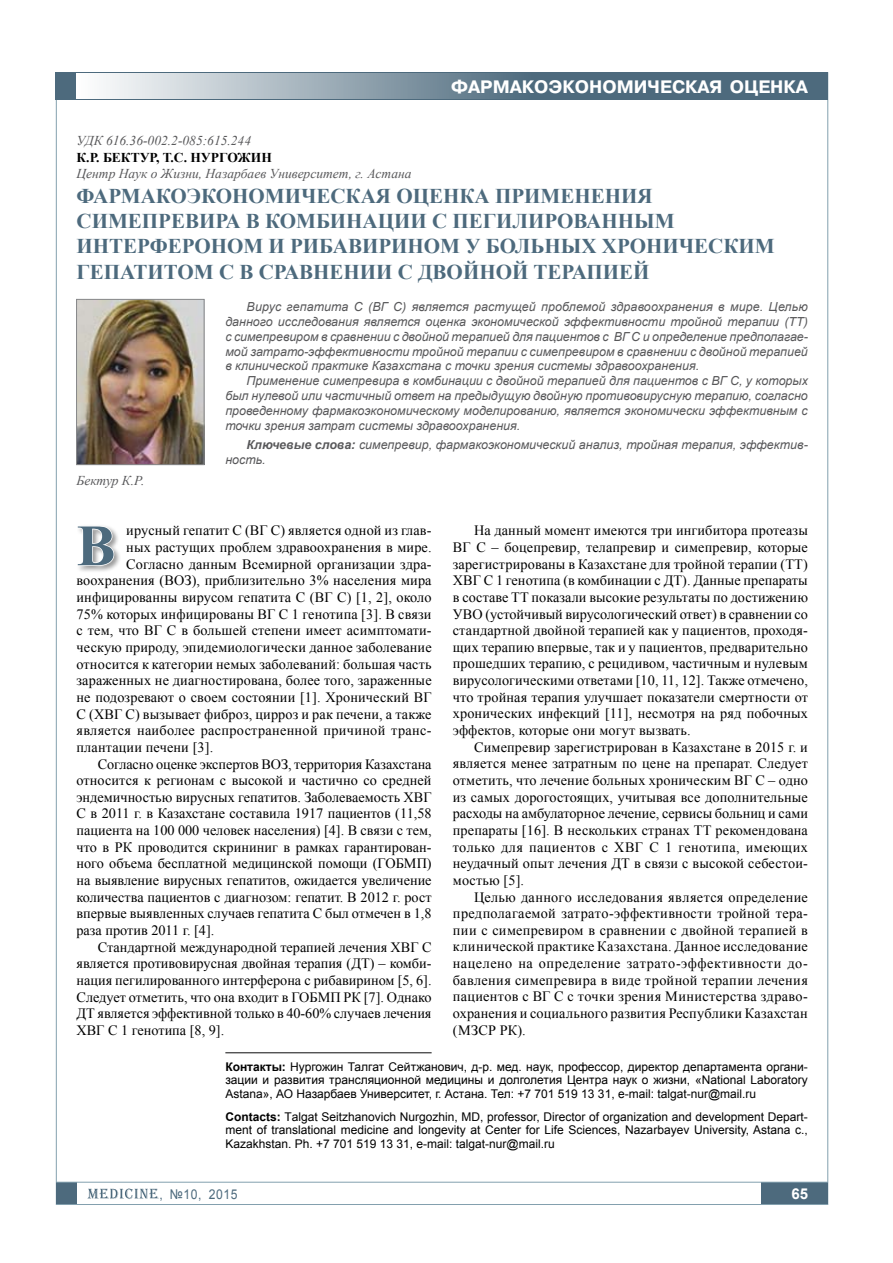
<style>
.page{position:relative;width:893px;height:1263px;background:#fff}
.page>*{position:absolute;margin:0;border:0;box-sizing:border-box;transform-origin:0 0}
.t1{font:700 58.5px "Times New Roman";color:#4d6a7d}
.t2{font:700 21px/25.2px "Times New Roman";color:#4d6a7d}
.t3{font:700 18px "Pragmatica C";color:#fff}
.t4{font:700 15px "Arial";color:#fff}
.t5{font:14.25px/16.6px "Times New Roman";color:#000;text-align:justify}
.t6{font:14.25px "Times New Roman";letter-spacing:.02em;color:#000}
.t7{font:italic 13.5px "Times New Roman";color:#58585a}
.t8{font:700 13.5px "Times New Roman";color:#000}
.t9{font:13.5px "Arial";letter-spacing:.05em;color:#4d6a7d;scale:.9 1}
.t10{font:italic 12.45px/15px "Arial";color:#58585a;text-align:justify}
.t11{font:12px/13.8px "Arial";color:#000;text-align:justify}
.s1{font-weight:700}
</style>
<div class="page">
<div style="left:761px;top:1182px;width:67px;height:22px;background:#4d6a7d"></div>
<div style="left:56px;top:1182px;width:21px;height:22px;background:#4d6a7d"></div>
<svg style="left:87px;top:1188px;width:72px;height:11px"></svg>
<hr style="left:56px;top:1182px;width:772px;height:1px;background:#83a0ae">
<div style="left:56px;top:72px;width:772px;height:28px;background:#4d6a7d"></div>
<div style="left:77px;top:73px;width:463px;height:26px;background:linear-gradient(to right,#fff,#4b687b)"></div>
<hr style="left:225px;top:1052px;width:207px;height:1px;background:#0c0c0d">
<svg style="left:79px;top:526px;width:36px;height:41px"></svg>
<img style="left:78px;top:301px;width:124px;height:162px">
<div style="left:76px;top:299px;width:128px;height:166px;border:1px solid #87888a"></div>
<p class="t3" style="left:451px;top:77px;width:358px">фармакоэкономическая оценка</p>
<p class="t7" style="left:77px;top:132px;width:176px">УДК 616.36-002.2-085:615.244</p>
<p class="t8" style="left:77px;top:148px;width:196px">К.Р. Бектур, Т.С. Нургожин</p>
<p class="t7" style="left:77px;top:164px;width:336px">Центр Наук о Жизни, Назарбаев Университет, г. Астана</p>
<h2 class="t2" style="left:76px;top:183px;width:700px">Фармакоэкономическая оценка применения симепревира в комбинации с пегилированным интерфероном и рибавирином у больных хроническим гепатитом С в сравнении с двойной терапией</h2>
<p class="t10" style="left:225px;top:299px;width:584px;text-indent:21px">Вирус гепатита С (ВГ С) является растущей проблемой здравоохранения в мире. Целью данного исследования является оценка экономической эффективности тройной терапии (ТТ) с симепревиром в сравнении с двойной терапией для пациентов с ВГ С и определение предполагае&shy;мой затрато-эффективности тройной терапии с симепревиром в сравнении с двойной терапией в клинической практике Казахстана с точки зрения системы здравоохранения.</p>
<p class="t10" style="left:225px;top:374px;width:584px;text-indent:21px">Применение симепревира в комбинации с двойной терапией для пациентов с ВГ С, у которых был нулевой или частичный ответ на предыдущую двойную противовирусную терапию, согласно проведенному фармакоэкономическому моделированию, является экономически эффективным с точки зрения затрат системы здравоохранения.</p>
<p class="t10" style="left:225px;top:438px;width:584px;text-indent:21px"><span class="s1">Ключевые слова:</span> симепревир, фармакоэкономический анализ, тройная терапия, эффектив&shy;ность.</p>
<p class="t7" style="left:77px;top:471px;width:70px">Бектур К.Р.</p>
<h1 class="t1" style="left:77px;top:505px;width:41px">В</h1>
<p class="t5" style="left:126px;top:522px;width:307px">ирусный гепатит С (ВГ С) является одной из глав-</p>
<p class="t5" style="left:126px;top:539px;width:307px">ных растущих проблем здравоохранения в мире.</p>
<p class="t5" style="left:126px;top:555px;width:307px">Согласно данным Всемирной организации здра-</p>
<p class="t5" style="left:77px;top:572px;width:357px">воохранения (ВОЗ), приблизительно 3% населения мира</p>
<p class="t5" style="left:77px;top:589px;width:357px">инфицированны вирусом гепатита С (ВГ С) [1, 2], около</p>
<p class="t5" style="left:77px;top:605px;width:357px">75% которых инфицированы ВГ С 1 генотипа [3]. В связи</p>
<p class="t5" style="left:77px;top:622px;width:357px">с тем, что ВГ С в большей степени имеет асимптомати-</p>
<p class="t5" style="left:77px;top:639px;width:357px">ческую природу, эпидемиологически данное заболевание</p>
<p class="t5" style="left:77px;top:655px;width:357px">относится к категории немых заболеваний: большая часть</p>
<p class="t5" style="left:77px;top:672px;width:357px">зараженных не диагностирована, более того, зараженные</p>
<p class="t5" style="left:77px;top:689px;width:357px">не подозревают о своем состоянии [1]. Хронический ВГ</p>
<p class="t5" style="left:77px;top:705px;width:357px">С (ХВГ С) вызывает фиброз, цирроз и рак печени, а также</p>
<p class="t6" style="left:77px;top:721px;width:356px">является наиболее распространенной причиной транс-</p>
<p class="t5" style="left:77px;top:738px;width:138px">плантации печени [3].</p>
<p class="t5" style="left:98px;top:755px;width:335px">Согласно оценке экспертов ВОЗ, территория Казахстана</p>
<p class="t5" style="left:77px;top:772px;width:356px">относится к регионам с высокой и частично со средней</p>
<p class="t5" style="left:77px;top:788px;width:357px">эндемичностью вирусных гепатитов. Заболеваемость ХВГ</p>
<p class="t5" style="left:77px;top:805px;width:357px">С в 2011 г. в Казахстане составила 1917 пациентов (11,58</p>
<p class="t5" style="left:77px;top:822px;width:357px">пациента на 100 000 человек населения) [4]. В связи с тем,</p>
<p class="t5" style="left:77px;top:838px;width:357px">что в РК проводится скрининиг в рамках гарантирован-</p>
<p class="t5" style="left:77px;top:855px;width:357px">ного объема бесплатной медицинской помощи (ГОБМП)</p>
<p class="t5" style="left:77px;top:872px;width:357px">на выявление вирусных гепатитов, ожидается увеличение</p>
<p class="t5" style="left:77px;top:888px;width:357px">количества пациентов с диагнозом: гепатит. В 2012 г. рост</p>
<p class="t5" style="left:77px;top:905px;width:357px">впервые выявленных случаев гепатита С был отмечен в 1,8</p>
<p class="t5" style="left:77px;top:922px;width:139px">раза против 2011 г. [4].</p>
<p class="t5" style="left:98px;top:938px;width:335px">Стандартной международной терапией лечения ХВГ С</p>
<p class="t5" style="left:77px;top:955px;width:357px">является противовирусная двойная терапия (ДТ) – комби-</p>
<p class="t5" style="left:77px;top:971px;width:357px">нация пегилированного интерферона с рибавирином [5, 6].</p>
<p class="t5" style="left:77px;top:988px;width:357px">Следует отметить, что она входит в ГОБМП РК [7]. Однако</p>
<p class="t5" style="left:77px;top:1005px;width:356px">ДТ является эффективной только в 40-60% случаев лечения</p>
<p class="t5" style="left:77px;top:1021px;width:149px">ХВГ С 1 генотипа [8, 9].</p>
<p class="t5" style="left:453px;top:522px;width:357px;text-indent:21px">На данный момент имеются три ингибитора протеазы ВГ С – боцепревир, телапревир и симепревир, которые зарегистрированы в Казахстане для тройной терапии (ТТ)<br>ХВГ С 1 генотипа (в комбинации с ДТ). Данные препараты в составе ТТ показали высокие результаты по достижению УВО (устойчивый вирусологический ответ) в сравнении со стандартной двойной терапией как у пациентов, проходя&shy;щих терапию впервые, так и у пациентов, предварительно прошедших терапию, с рецидивом, частичным и нулевым вирусологическими ответами [10, 11, 12]. Также отмечено, что тройная терапия улучшает показатели смертности от хронических инфекций [11], несмотря на ряд побочных эффектов, которые они могут вызвать.</p>
<p class="t5" style="left:453px;top:738px;width:357px;text-indent:21px">Симепревир зарегистрирован в Казахстане в 2015 г. и является менее затратным по цене на препарат. Следует отметить, что лечение больных хроническим ВГ С – одно из самых дорогостоящих, учитывая все дополнительные расходы на амбулаторное лечение, сервисы больниц и сами препараты [16]. В нескольких странах ТТ рекомендована только для пациентов с ХВГ С 1 генотипа, имеющих неудачный опыт лечения ДТ в связи с высокой себестои&shy;мостью [5].</p>
<p class="t5" style="left:453px;top:888px;width:357px;text-indent:21px">Целью данного исследования является определение предполагаемой затрато-эффективности тройной тера&shy;пии с симепревиром в сравнении с двойной терапией в клинической практике Казахстана. Данное исследование нацелено на определение затрато-эффективности до&shy;бавления симепревира в виде тройной терапии лечения пациентов c ВГ С с точки зрения Министерства здраво&shy;охранения и социального развития Республики Казахстан (МЗСР РК).</p>
<p class="t11" style="left:225px;top:1060px;width:584px"><span class="s1">Контакты:</span> Нургожин Талгат Сейтжанович, д-р. мед. наук, профессор, директор департамента органи&shy;зации и развития трансляционной медицины и долголетия Центра наук о жизни, «National Laboratory Astana», АО Назарбаев Университет, г. Астана. Тел: +7 701 519 13 31, e-mail: talgat-nur@mail.ru</p>
<p class="t11" style="left:225px;top:1109px;width:584px"><span class="s1">Contacts:</span> Тalgat Seitzhanovich Nurgozhin, MD, professor, Director of organization and development Depart&shy;ment of translational medicine and longevity at Center for Life Sciences, Nazarbayev University, Astana с., Kazakhstan. Ph. +7 701 519 13 31, e-mail: talgat-nur@mail.ru</p>
<p class="t9" style="left:159px;top:1185px;width:88px">, №10, 2015</p>
<p class="t4" style="left:791px;top:1183px;width:18px">65</p>
</div>
